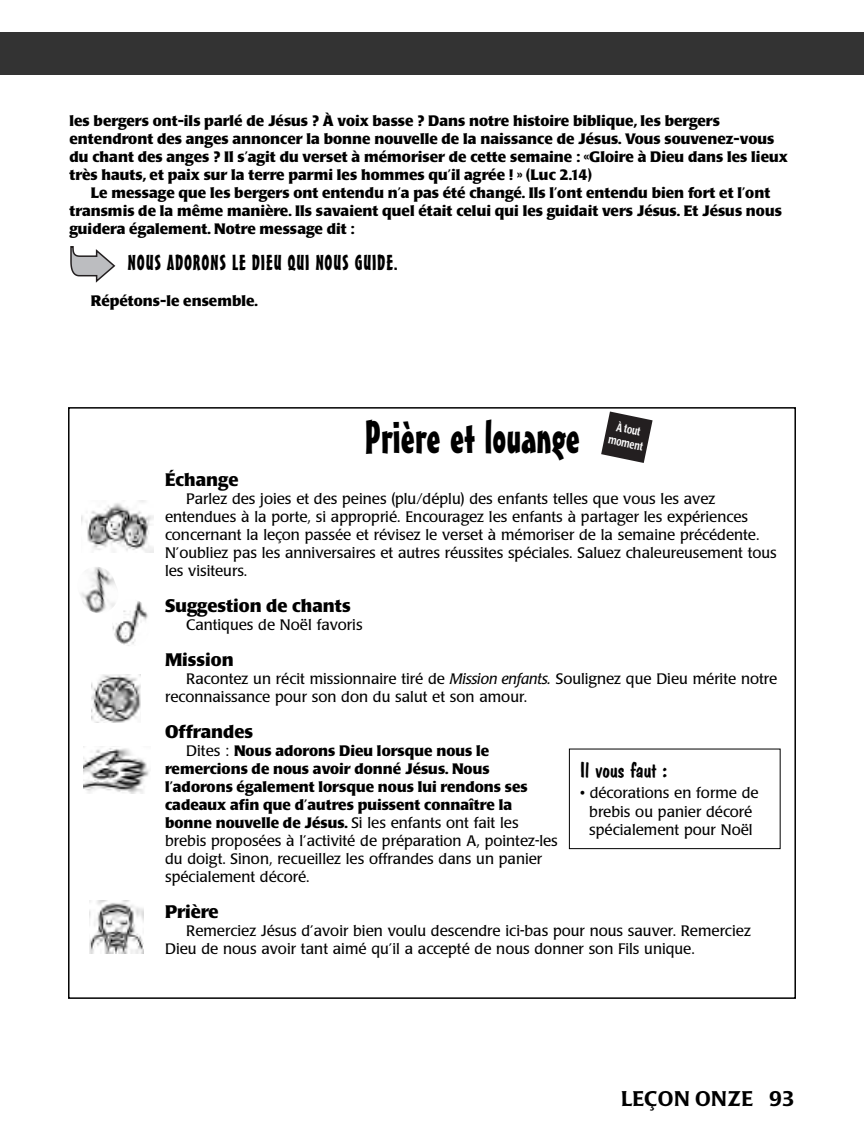
<style>
.page{position:relative;width:864px;height:1148px;background:#fff}
.page>*{position:absolute;margin:0;border:0;box-sizing:border-box;transform-origin:0 0}
.t1{font:45px "Mister Earl BT";color:#000}
.t2{font:21px "Mister Earl BT";letter-spacing:.04em;color:#000}
.t3{font:500 21px "Poppl Laudatio";letter-spacing:.02em;color:#000}
.t4{font:21px "Dom Casual D";color:#000;scale:1.05 1}
.t5{font:700 18px "Poppl Laudatio";color:#000}
.t6{font:700 15px/18px "Poppl Laudatio";color:#000}
.t7{font:15px/18px "Poppl Laudatio";color:#000}
.t8{font:500 11.7px/13.8px "Poppl Laudatio";color:#fff;text-align:center;scale:.74 1}
.s1{font-style:italic}
.s2{font-weight:400}
</style>
<div class="page">
<img style="left:81px;top:500px;width:72px;height:52px">
<img style="left:80px;top:567px;width:36px;height:46px">
<img style="left:92px;top:674px;width:49px;height:49px">
<img style="left:83px;top:746px;width:66px;height:47px">
<img style="left:89px;top:900px;width:54px;height:54px">
<img style="left:112px;top:599px;width:38px;height:47px;border-radius:19px">
<div style="left:0;top:32px;width:864px;height:42px;background:#333"></div>
<div style="left:569px;top:748px;width:212px;height:101px;border:1px solid #000"></div>
<svg style="left:70px;top:246px;width:45px;height:37px"></svg>
<svg style="left:601px;top:411px;width:52px;height:52px"></svg>
<p class="t6" style="left:70px;top:113px;width:720px">les bergers ont-ils parlé de Jésus ? À voix basse ? Dans notre histoire biblique, les bergers entendront des anges annoncer la bonne nouvelle de la naissance de Jésus. Vous souvenez-vous du chant des anges ? Il s’agit du verset à mémoriser de cette semaine : «Gloire à Dieu dans les lieux très hauts, et paix sur la terre parmi les hommes qu’il agrée ! » (Luc 2.14)</p>
<p class="t6" style="left:70px;top:185px;width:714px;text-indent:21px">Le message que les bergers ont entendu n’a pas été changé. Ils l’ont entendu bien fort et l’ont transmis de la même manière. Ils savaient quel était celui qui les guidait vers Jésus. Et Jésus nous guidera également. Notre message dit :</p>
<h2 class="t2" style="left:128px;top:255px;width:271px">NOUS ADORONS LE DIEU QUI NOUS GUIDE.</h2>
<p class="t6" style="left:91px;top:293px;width:168px">Répétons-le ensemble.</p>
<h1 class="t1" style="left:365px;top:421px;width:217px">Prière et louange</h1>
<p class="t8" style="left:613px;top:420px;width:49px;rotate:12deg">À tout moment</p>
<p class="t5" style="left:165px;top:473px;width:75px">Échange</p>
<p class="t7" style="left:165px;top:491px;width:613px;text-indent:21px">Parlez des joies et des peines (plu/déplu) des enfants telles que vous les avez entendues à la porte, si approprié. Encouragez les enfants à partager les expériences concernant la leçon passée et révisez le verset à mémoriser de la semaine précédente.<br>N’oubliez pas les anniversaires et autres réussites spéciales. Saluez chaleureusement tous les visiteurs.</p>
<p class="t5" style="left:165px;top:599px;width:187px">Suggestion de chants</p>
<p class="t7" style="left:186px;top:617px;width:178px">Cantiques de Noël favoris</p>
<p class="t5" style="left:165px;top:653px;width:70px">Mission</p>
<p class="t7" style="left:165px;top:671px;width:614px;text-indent:21px">Racontez un récit missionnaire tiré de <span class="s1">Mission enfants.</span> Soulignez que Dieu mérite notre reconnaissance pour son don du salut et son amour.</p>
<p class="t5" style="left:165px;top:725px;width:90px">Offrandes</p>
<p class="t6" style="left:165px;top:743px;width:394px;text-indent:21px"><span class="s2">Dites :</span> Nous adorons Dieu lorsque nous le remercions de nous avoir donné Jésus. Nous l’adorons également lorsque nous lui rendons ses cadeaux afin que d’autres puissent connaître la bonne nouvelle de Jésus. <span class="s2">Si les enfants ont fait les brebis proposées à l’activité de préparation A, pointez-les du doigt. Sinon, recueillez les offrandes dans un panier spécialement décoré.</span></p>
<p class="t5" style="left:165px;top:905px;width:55px">Prière</p>
<p class="t7" style="left:165px;top:923px;width:587px;text-indent:21px">Remerciez Jésus d’avoir bien voulu descendre ici-bas pour nous sauver. Remerciez<br>Dieu de nous avoir tant aimé qu’il a accepté de nous donner son Fils unique.</p>
<h2 class="t4" style="left:580px;top:757px;width:84px">Il vous faut :</h2>
<p class="t7" style="left:580px;top:785px;width:180px;text-align:center">• décorations en forme de brebis ou panier décoré spécialement pour Noël</p>
<h2 class="t3" style="left:621px;top:1090px;width:175px">LEÇON ONZE 93</h2>
</div>
